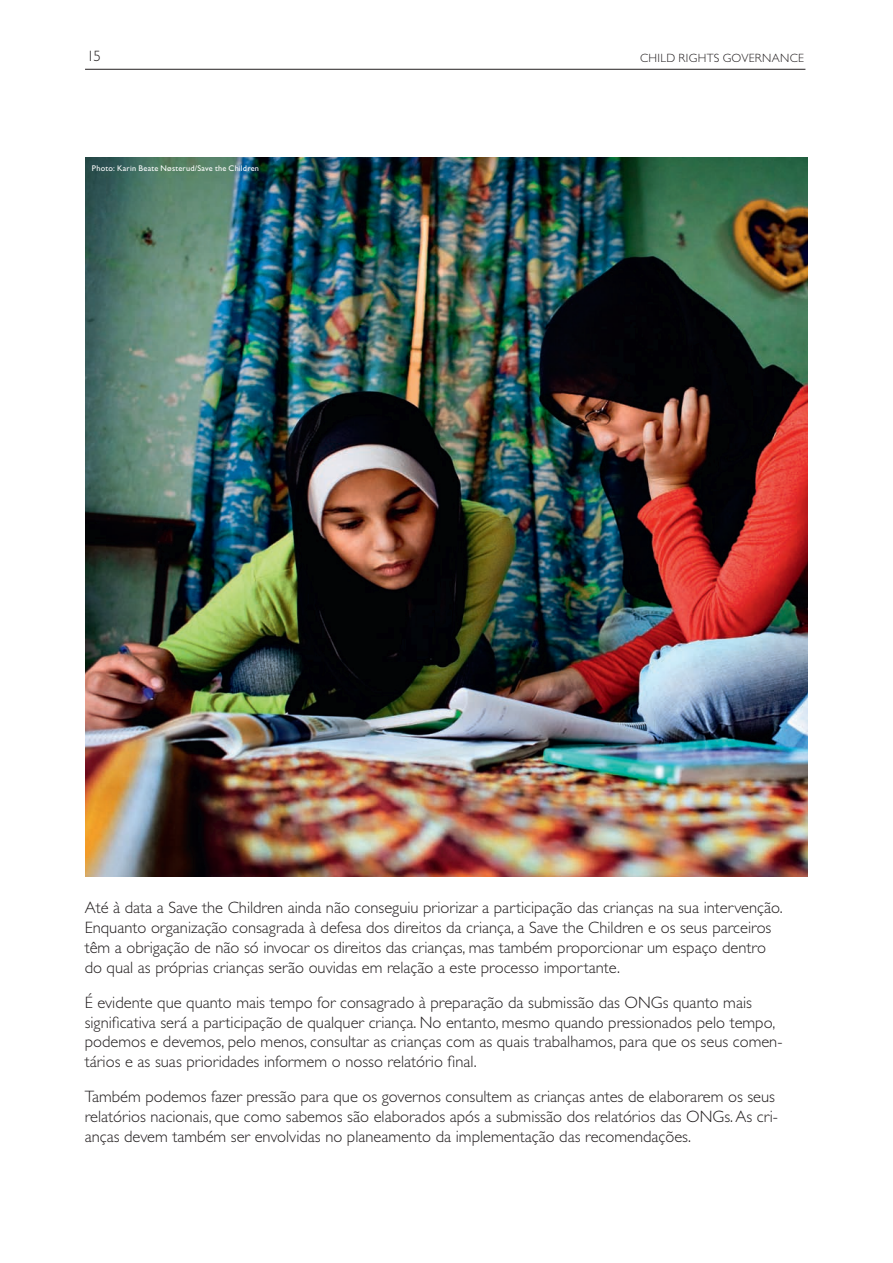
<style>
.page{position:relative;width:893px;height:1263px;background:#fff}
.page>*{position:absolute;margin:0;border:0;box-sizing:border-box;transform-origin:0 0}
.t1{font:300 16.5px/19.8px "Gill Sans Std";color:#231f20}
.t2{font:300 15px "Gill Sans Std";color:#231f20}
.t3{font:300 12px "Gill Sans Std";letter-spacing:.025em;color:#231f20}
.t4{font:8.25px "Gill Sans Std";letter-spacing:.025em;color:#fff}
</style>
<div class="page">
<hr style="left:85px;top:69px;width:720px;height:1px;background:#231f20">
<img style="left:85px;top:157px;width:723px;height:720px">
<p class="t2" style="left:87px;top:48px;width:16px">15</p>
<p class="t3" style="left:640px;top:51px;width:165px">Child Rig hts Governance</p>
<p class="t4" style="left:92px;top:163px;width:169px">Photo: Karin Beate Nøsterud/Save the Children</p>
<p class="t1" style="left:85px;top:898px;width:699px">Até à data a Save the Children ainda não conseguiu priorizar a participação das crianças na sua intervenção.<br>Enquanto organização consagrada à defesa dos direitos da criança, a Save the Children e os seus parceiros têm a obrigação de não só invocar os direitos das crianças, mas também proporcionar um espaço dentro do qual as próprias crianças serão ouvidas em relação a este processo importante.</p>
<p class="t1" style="left:85px;top:992px;width:699px">É evidente que quanto mais tempo for consagrado à preparação da submissão das ON Gs quanto mais significativa será a participação de qualquer criança. N o entanto, mesmo quando pressionados pelo tempo, podemos e devemos, pelo menos, consultar as crianças com as quais trabalhamos, para que os seus comen&shy;tários e as suas prioridades informem o nosso relatório final.</p>
<p class="t1" style="left:85px;top:1087px;width:695px">Também podemos fazer pressão para que os governos consultem as crianças antes de elaborarem os seus relatórios nacionais, que como sabemos são elaborados após a submissão dos relatórios das ON Gs. As cri&shy;anças devem também ser envolvidas no planeamento da implementação das recomendações.</p>
</div>
